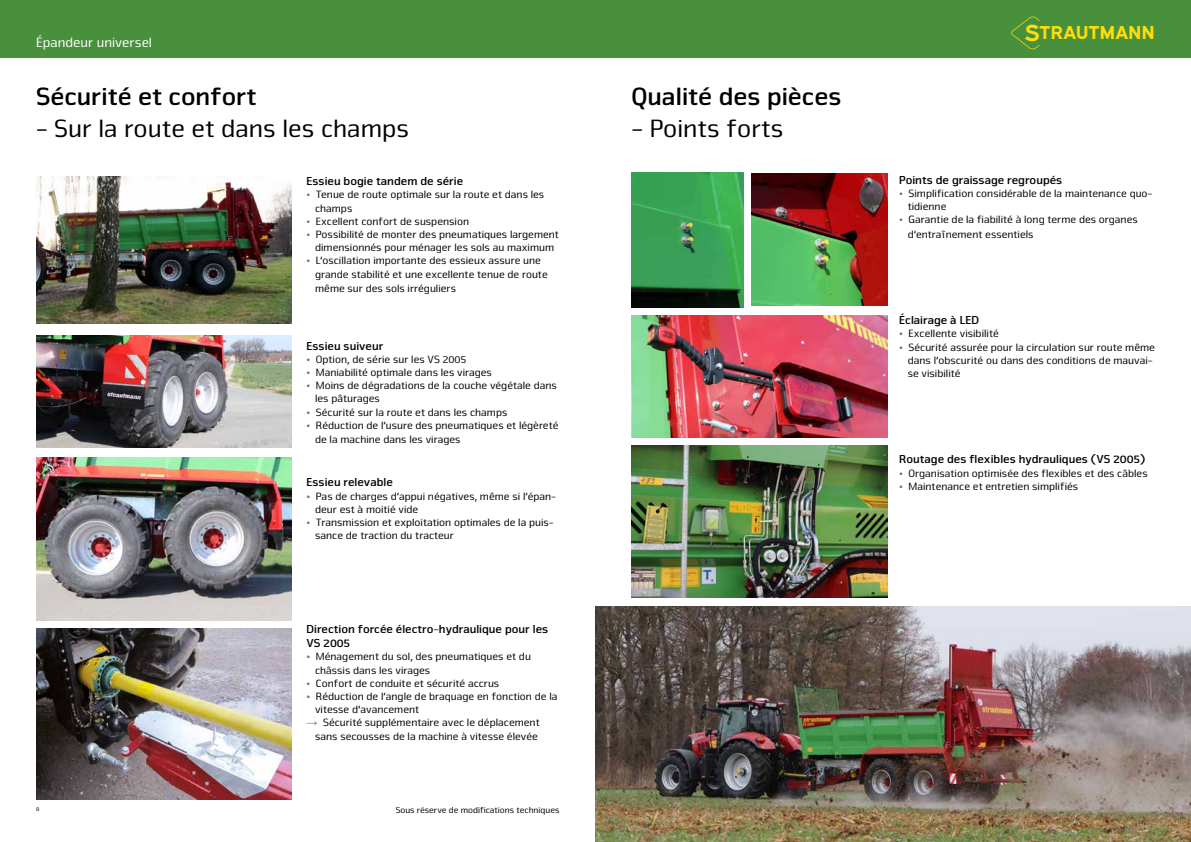
<style>
.page{position:relative;width:1191px;height:842px;background:#fff}
.page>*{position:absolute;margin:0;border:0;box-sizing:border-box;transform-origin:0 0}
.t1{font:26px "Nuri Pro";color:#000}
.t2{font:700 26px "Nuri Pro";color:#000}
.t3{font:700 18.7px "Expressway Rg";color:#ffdd06}
.t4{font:14px "Nuri Pro";color:#fff}
.t5{font:700 12px/14.4px "Nuri Pro";color:#000}
.t6{font:11px/13.2px "Nuri Pro";color:#000}
.t7{font:9px "Nuri Pro";color:#000}
.t8{font:6px "Nuri Pro";color:#000}
.s1{color:#48903c}
.s2{font-family:"Arial";color:#48903c}
.s3{font-size:23.4px}
</style>
<div class="page">
<div style="left:0;top:0;width:1191px;height:57px;background:#48903c"></div>
<svg style="left:1011px;top:16px;width:28px;height:33px"></svg>
<img style="left:36px;top:457px;width:256px;height:163px">
<img style="left:36px;top:176px;width:256px;height:147px">
<img style="left:36px;top:629px;width:256px;height:170px">
<img style="left:631px;top:315px;width:256px;height:122px">
<img style="left:631px;top:173px;width:112px;height:135px">
<img style="left:751px;top:174px;width:136px;height:131px">
<img style="left:595px;top:607px;width:596px;height:235px">
<img style="left:36px;top:336px;width:256px;height:112px">
<img style="left:631px;top:445px;width:256px;height:152px">
<p class="t4" style="left:36px;top:34px;width:118px">Épandeur universel</p>
<h1 class="t2" style="left:36px;top:81px;width:222px">Sécurité et confort</h1>
<h1 class="t1" style="left:36px;top:113px;width:375px">- Sur la route et dans les champs</h1>
<p class="t5" style="left:306px;top:174px;width:158px">Essieu bogie tandem de série</p>
<p class="t6" style="left:315px;top:188px;width:231px;text-indent:-9px"><span class="s1">•</span> Tenue de route optimale sur la route et dans les champs</p>
<p class="t6" style="left:306px;top:215px;width:164px"><span class="s1">•</span> Excellent confort de suspension</p>
<p class="t6" style="left:306px;top:228px;width:254px;text-align:center"><span class="s1">•</span> Possibilité de monter des pneumatiques largement dimensionnés pour ménager les sols au maximum</p>
<p class="t6" style="left:315px;top:254px;width:234px;text-indent:-9px"><span class="s1">•</span> L‘oscillation importante des essieux assure une grande stabilité et une excellente tenue de route</p>
<p class="t6" style="left:315px;top:282px;width:142px">même sur des sols irréguliers</p>
<p class="t5" style="left:306px;top:338px;width:78px">Essieu suiveur</p>
<p class="t6" style="left:306px;top:353px;width:161px"><span class="s1">•</span> Option, de série sur les VS 2005</p>
<p class="t6" style="left:306px;top:366px;width:187px"><span class="s1">•</span> Maniabilité optimale dans les virages</p>
<p class="t6" style="left:315px;top:379px;width:243px;text-indent:-9px"><span class="s1">•</span> Moins de dégradations de la couche végétale dans les pâturages</p>
<p class="t6" style="left:306px;top:405px;width:202px"><span class="s1">•</span> Sécurité sur la route et dans les champs</p>
<p class="t6" style="left:315px;top:418px;width:245px;line-height:14.4px;text-indent:-9px"><span class="s1">•</span> Réduction de l‘usure des pneumatiques et légèreté de la machine dans les virages</p>
<p class="t5" style="left:306px;top:475px;width:88px">Essieu relevable</p>
<p class="t6" style="left:315px;top:489px;width:243px;text-indent:-9px"><span class="s1">•</span> Pas de charges d‘appui négatives, même si l‘épan&shy;deur est à moitié vide</p>
<p class="t6" style="left:315px;top:516px;width:240px;text-indent:-9px"><span class="s1">•</span> Transmission et exploitation optimales de la puis&shy;sance de traction du tracteur</p>
<p class="t8" style="left:36px;top:805px;width:5px">8</p>
<p class="t5" style="left:306px;top:622px;width:243px">Direction forcée électro-hydraulique pour les<br>VS 2005</p>
<p class="t6" style="left:315px;top:650px;width:217px;text-indent:-9px"><span class="s1">•</span> Ménagement du sol, des pneumatiques et du châssis dans les virages</p>
<p class="t6" style="left:306px;top:677px;width:194px"><span class="s1">•</span> Confort de conduite et sécurité accrus</p>
<p class="t6" style="left:315px;top:690px;width:244px;text-indent:-9px"><span class="s1">•</span> Réduction de l‘angle de braquage en fonction de la vitesse d‘avancement</p>
<p class="t6" style="left:306px;top:716px;width:235px;text-align:right"><span class="s2">→</span> Sécurité supplémentaire avec le déplacement sans secousses de la machine à vitesse élevée</p>
<p class="t7" style="left:396px;top:805px;width:165px">Sous réserve de modifications techniques</p>
<h1 class="t2" style="left:631px;top:81px;width:211px">Qualité des pièces</h1>
<h1 class="t1" style="left:631px;top:114px;width:153px">- Points forts</h1>
<h2 class="t3" style="left:1024px;top:18px;width:132px"><span class="s3">S</span>TRAUTMANN</h2>
<p class="t5" style="left:899px;top:173px;width:164px">Points de graissage regroupés</p>
<p class="t6" style="left:907px;top:187px;width:246px;text-indent:-9px"><span class="s1">•</span> Simplification considérable de la maintenance quo&shy;tidienne</p>
<p class="t6" style="left:907px;top:213px;width:232px;line-height:14.4px;text-indent:-9px"><span class="s1">•</span> Garantie de la fiabilité à long terme des organes d‘entraînement essentiels</p>
<p class="t5" style="left:899px;top:313px;width:81px">Éclairage à LED</p>
<p class="t6" style="left:899px;top:327px;width:101px"><span class="s1">•</span> Excellente visibilité</p>
<p class="t6" style="left:907px;top:340px;width:249px;text-indent:-9px"><span class="s1">•</span> Sécurité assurée pour la circulation sur route même dans l‘obscurité ou dans des conditions de mauvai&shy;se visibilité</p>
<p class="t5" style="left:899px;top:452px;width:248px">Routage des flexibles hydrauliques (VS 2005)</p>
<p class="t6" style="left:899px;top:466px;width:250px"><span class="s1">•</span> Organisation optimisée des flexibles et des câbles</p>
<p class="t6" style="left:899px;top:480px;width:180px"><span class="s1">•</span> Maintenance et entretien simplifiés</p>
</div>
